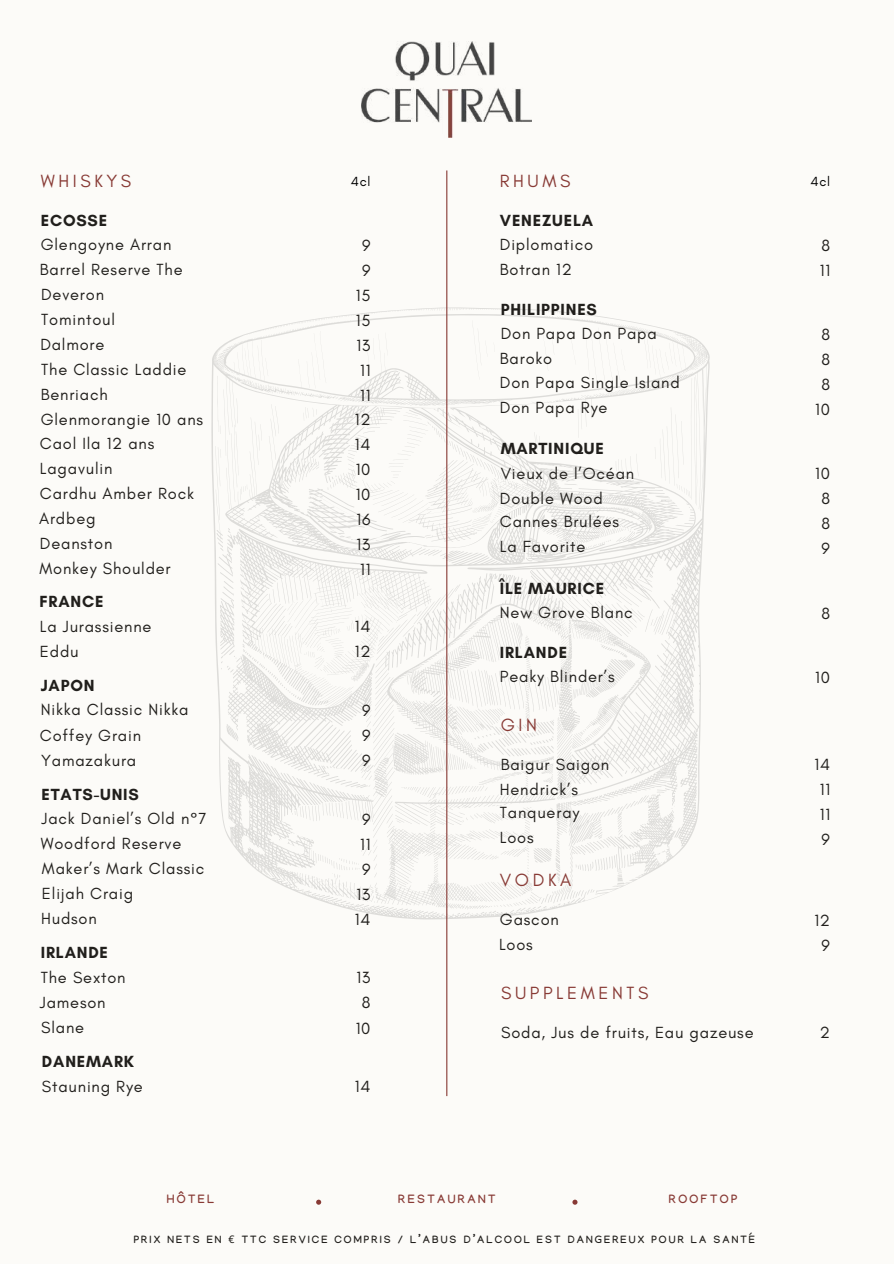
<style>
.page{position:relative;width:894px;height:1264px;background:#fff}
.page>*{position:absolute;margin:0;border:0;box-sizing:border-box;transform-origin:0 0}
.t1{font:18px "Glacial Indifference";letter-spacing:.2em;color:#883a35}
.t2{font:16.5px/25px "Glacial Indifference";letter-spacing:.05em;color:#211f1c}
.t3{font:16.35px/25px "Glacial Indifference";letter-spacing:.05em;color:#211f1c}
.t4{font:700 16.35px "Glacial Indifference";letter-spacing:.05em;color:#211f1c}
.t5{font:13.5px "Glacial Indifference";letter-spacing:.05em;color:#000}
.t6{font:700 12px "Manjari";letter-spacing:.2em;color:#883a35}
.t7{font:700 10.5px "Manjari";letter-spacing:.2em;color:#211f1c}
.s1{font-family:"Noto Sans";font-weight:400}
</style>
<div class="page">
<div style="left:0;top:0;width:893px;height:1263px;background:#fcfbf8"></div>
<img style="left:362px;top:41px;width:169px;height:96px">
<svg style="left:211px;top:307px;width:498px;height:612px"></svg>
<hr style="left:446px;top:170px;width:1px;height:926px;background:#883a35">
<svg style="left:316px;top:1199px;width:5px;height:5px"></svg>
<svg style="left:572px;top:1199px;width:5px;height:5px"></svg>
<p class="t1" style="left:41px;top:170px;width:92px">WHISKYS</p>
<p class="t4" style="left:41px;top:210px;width:68px">ECOSSE</p>
<p class="t3" style="left:40px;top:232px;width:165px">Glengoyne Arran<br>Barrel Reserve The<br>Deveron<br>Tomintoul<br>Dalmore<br>The Classic Laddie<br>Benriach<br>Glenmorangie 10 ans</p>
<p class="t3" style="left:39px;top:431px;width:156px">Caol Ila 12 ans<br>Lagavulin<br>Cardhu Amber Rock<br>Ardbeg<br>Deanston<br>Monkey Shoulder</p>
<p class="t4" style="left:39px;top:591px;width:66px">FRANCE</p>
<p class="t3" style="left:40px;top:613px;width:113px">La Jurassienne<br>Eddu</p>
<p class="t5" style="left:351px;top:173px;width:21px">4cl</p>
<p class="t2" style="left:362px;top:232px;width:10px">9<br>9</p>
<p class="t2" style="left:356px;top:307px;width:16px">15</p>
<p class="t2" style="left:356px;top:282px;width:16px">15</p>
<p class="t2" style="left:356px;top:332px;width:16px">13</p>
<p class="t2" style="left:360px;top:382px;width:12px">11</p>
<p class="t2" style="left:360px;top:357px;width:12px">11</p>
<p class="t2" style="left:355px;top:407px;width:17px">12</p>
<p class="t2" style="left:355px;top:431px;width:17px">14</p>
<p class="t2" style="left:355px;top:481px;width:16px">10</p>
<p class="t2" style="left:356px;top:532px;width:16px">13</p>
<p class="t2" style="left:355px;top:456px;width:16px">10</p>
<p class="t2" style="left:356px;top:506px;width:16px">16</p>
<p class="t2" style="left:360px;top:556px;width:12px">11</p>
<p class="t2" style="left:355px;top:614px;width:17px;line-height:24.5px">14<br>12</p>
<p class="t4" style="left:41px;top:675px;width:55px">JAPON</p>
<p class="t3" style="left:40px;top:697px;width:150px">Nikka Classic Nikka<br>Coffey Grain<br>Yamazakura</p>
<p class="t2" style="left:362px;top:697px;width:10px;text-align:justify">9<br>9<br>9</p>
<p class="t4" style="left:42px;top:784px;width:99px">ETATS-UNIS</p>
<p class="t3" style="left:41px;top:805px;width:167px">Jack Daniel’s Old n°7<br>Woodford Reserve<br>Maker’s Mark Classic<br>Elijah Craig<br>Hudson</p>
<p class="t2" style="left:360px;top:806px;width:12px">9<br>11</p>
<p class="t2" style="left:362px;top:856px;width:10px">9</p>
<p class="t2" style="left:355px;top:906px;width:17px">14</p>
<p class="t2" style="left:356px;top:881px;width:16px">13</p>
<p class="t4" style="left:41px;top:942px;width:69px">IRLANDE</p>
<p class="t3" style="left:40px;top:964px;width:87px">The Sexton<br>Jameson<br>Slane</p>
<p class="t2" style="left:355px;top:965px;width:16px;text-align:center">13<br>8<br>10</p>
<p class="t4" style="left:42px;top:1051px;width:94px">DANEMARK</p>
<p class="t3" style="left:42px;top:1073px;width:102px">Stauning Rye</p>
<p class="t2" style="left:355px;top:1073px;width:17px">14</p>
<p class="t1" style="left:499px;top:170px;width:72px">RHUMS</p>
<p class="t4" style="left:499px;top:210px;width:95px">VENEZUELA</p>
<p class="t3" style="left:499px;top:232px;width:95px">Diplomatico</p>
<p class="t5" style="left:810px;top:173px;width:21px">4cl</p>
<p class="t2" style="left:821px;top:233px;width:10px">8</p>
<p class="t3" style="left:499px;top:257px;width:73px">Botran 12</p>
<p class="t2" style="left:819px;top:257px;width:12px">11</p>
<p class="t4" style="left:500px;top:299px;width:98px">PHILIPPINES</p>
<p class="t3" style="left:499px;top:321px;width:158px">Don Papa Don Papa<br>Baroko</p>
<p class="t3" style="left:499px;top:369px;width:181px">Don Papa Single Island<br>Don Papa Rye</p>
<p class="t4" style="left:500px;top:439px;width:105px">MARTINIQUE</p>
<p class="t3" style="left:499px;top:460px;width:136px">Vieux de l’Océan<br>Double Wood</p>
<p class="t3" style="left:499px;top:509px;width:121px">Cannes Brulées<br>La Favorite</p>
<p class="t2" style="left:821px;top:322px;width:10px">8<br>8</p>
<p class="t2" style="left:815px;top:397px;width:16px">10</p>
<p class="t2" style="left:821px;top:372px;width:10px">8</p>
<p class="t2" style="left:815px;top:461px;width:16px;text-align:center">10<br>8</p>
<p class="t2" style="left:821px;top:536px;width:10px">9</p>
<p class="t2" style="left:821px;top:511px;width:10px">8</p>
<p class="t4" style="left:499px;top:578px;width:106px">ÎLE MAURICE</p>
<p class="t3" style="left:499px;top:600px;width:134px">New Grove Blanc</p>
<p class="t2" style="left:821px;top:600px;width:10px">8</p>
<p class="t4" style="left:499px;top:642px;width:69px">IRLANDE</p>
<p class="t3" style="left:499px;top:664px;width:116px">Peaky Blinder’s</p>
<p class="t2" style="left:815px;top:664px;width:16px">10</p>
<p class="t1" style="left:500px;top:713px;width:38px">GIN</p>
<p class="t3" style="left:499px;top:751px;width:111px">Baigur Saigon<br>Hendrick’s</p>
<p class="t3" style="left:499px;top:799px;width:81px">Tanqueray<br>Loos</p>
<p class="t2" style="left:814px;top:751px;width:17px;text-align:center">14<br>11</p>
<p class="t2" style="left:821px;top:827px;width:10px">9</p>
<p class="t2" style="left:819px;top:802px;width:12px">11</p>
<p class="t1" style="left:499px;top:869px;width:73px">VODKA</p>
<p class="t3" style="left:499px;top:907px;width:61px">Gascon<br>Loos</p>
<p class="t2" style="left:814px;top:907px;width:17px;text-align:center">12<br>9</p>
<p class="t1" style="left:501px;top:981px;width:149px">SUPPLEMENTS</p>
<p class="t3" style="left:501px;top:1019px;width:254px">Soda, Jus de fruits, Eau gazeuse</p>
<p class="t2" style="left:819px;top:1019px;width:12px">2</p>
<p class="t6" style="left:167px;top:1194px;width:49px">HÔTEL</p>
<p class="t6" style="left:398px;top:1194px;width:98px">RESTAURANT</p>
<p class="t6" style="left:668px;top:1194px;width:70px">ROOFTOP</p>
<p class="t7" style="left:134px;top:1234px;width:622px">PRIX NETS EN <span class="s1">€</span> TTC SERVICE COMPRIS / L’ABUS D’ALCOOL EST DANGEREUX POUR LA SANTÉ</p>
</div>
